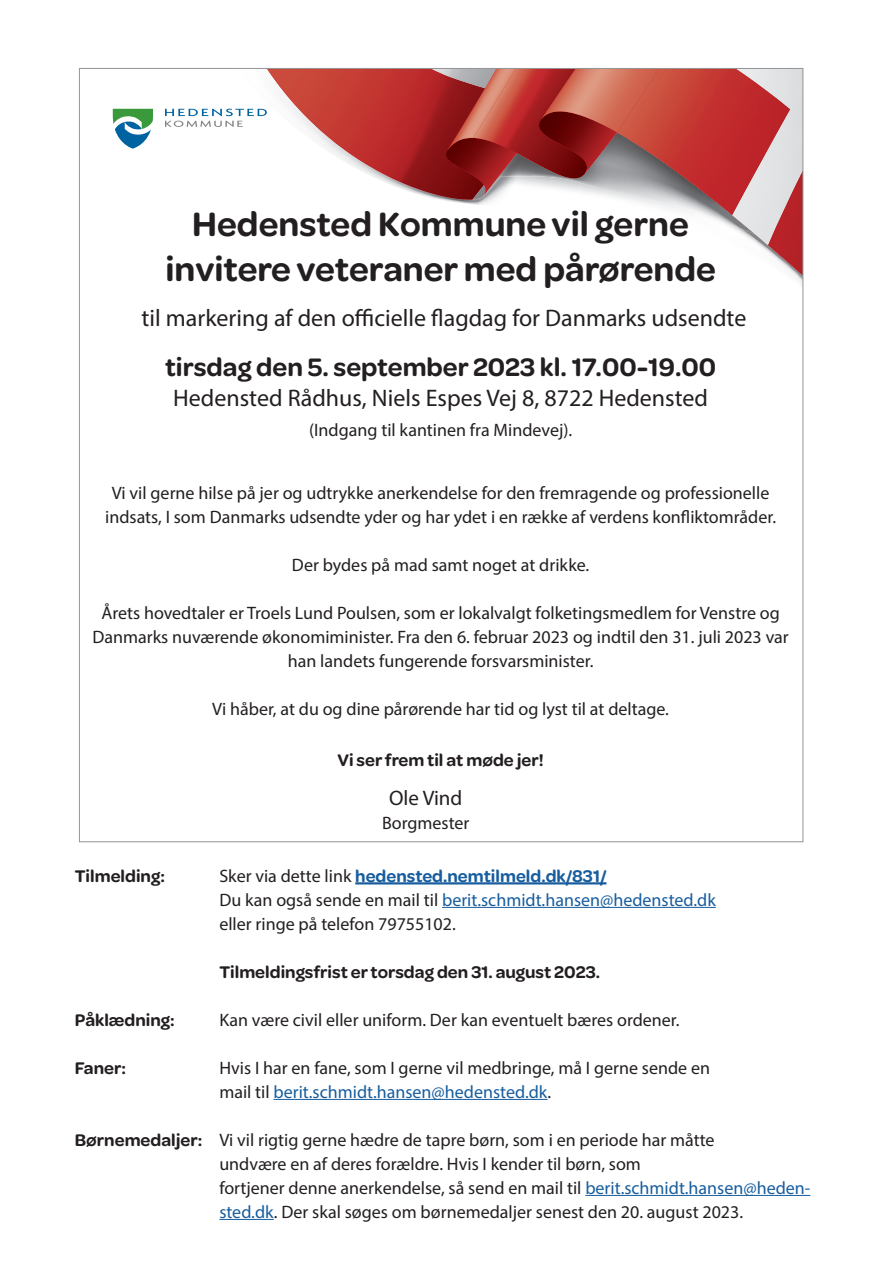
<style>
.page{position:relative;width:893px;height:1263px;background:#fff}
.page>*{position:absolute;margin:0;border:0;box-sizing:border-box;transform-origin:0 0}
.t1{font:600 36px "Omnes";color:#231f20}
.t2{font:600 27px "Omnes";color:#231f20}
.t3{font:24px "Myriad Pro";color:#231f20}
.t4{font:21px "Myriad Pro";color:#231f20}
.t5{font:18px/24px "Myriad Pro";color:#231f20}
.t6{font:600 18px "Omnes";color:#231f20}
.s1{font-family:"Omnes";font-weight:600;color:#175d9e}
.s2{color:#175d9e}
.s3{font-family:"Omnes";font-weight:600}
</style>
<div class="page">
<img style="left:798px;top:276px;width:3px;height:7px">
<img style="left:768px;top:250px;width:33px;height:26px">
<hr style="left:355px;top:882px;width:251px;height:2px;background:#175d9e">
<hr style="left:442px;top:907px;width:274px;height:1px;background:#175d9e">
<hr style="left:274px;top:1099px;width:274px;height:1px;background:#175d9e">
<hr style="left:585px;top:1195px;width:225px;height:1px;background:#175d9e">
<hr style="left:219px;top:1219px;width:55px;height:1px;background:#175d9e">
<svg style="left:113px;top:109px;width:40px;height:40px"></svg>
<svg style="left:165px;top:68px;width:638px;height:182px"></svg>
<p class="t1" style="left:192px;top:199px;width:498px">Hedensted Kommune vil gerne</p>
<p class="t1" style="left:165px;top:244px;width:552px">invitere veteraner med pårørende</p>
<p class="t3" style="left:142px;top:303px;width:606px">til markering af den officielle flagdag for Danmarks udsendte</p>
<p class="t2" style="left:165px;top:348px;width:552px">tirsdag den 5. september 2023 kl. 17.00-19.00</p>
<p class="t3" style="left:173px;top:383px;width:536px">Hedensted Rådhus, Niels Espes Vej 8, 8722 Hedensted</p>
<p class="t5" style="left:309px;top:417px;width:265px">(Indgang til kantinen fra Mindevej).</p>
<p class="t5" style="left:105px;top:480px;width:672px;text-align:center">Vi vil gerne hilse på jer og udtrykke anerkendelse for den fremragende og professionelle indsats, I som Danmarks udsendte yder og har ydet i en række af verdens konfliktområder.</p>
<p class="t5" style="left:292px;top:552px;width:299px">Der bydes på mad samt noget at drikke.</p>
<p class="t5" style="left:101px;top:600px;width:680px">Årets hovedtaler er Troels Lund Poulsen, som er lokalvalgt folketingsmedlem for Venstre og</p>
<p class="t5" style="left:92px;top:624px;width:698px;text-align:center">Danmarks nuværende økonomiminister. Fra den 6. februar 2023 og indtil den 31. juli 2023 var han landets fungerende forsvarsminister.</p>
<p class="t5" style="left:212px;top:696px;width:458px">Vi håber, at du og dine pårørende har tid og lyst til at deltage.</p>
<p class="t6" style="left:337px;top:747px;width:208px">Vi ser frem til at møde jer!</p>
<p class="t4" style="left:389px;top:785px;width:75px">Ole Vind</p>
<p class="t5" style="left:382px;top:810px;width:89px">Borgmester</p>
<p class="t6" style="left:75px;top:863px;width:92px">Tilmelding:</p>
<p class="t5" style="left:219px;top:863px;width:498px">Sker via dette link <span class="s1">hedensted.nemtilmeld.dk/831/<br></span>Du kan også sende en mail til <span class="s2">berit.schmidt.hansen@hedensted.dk </span>eller ringe på telefon 79755102.</p>
<p class="t6" style="left:219px;top:959px;width:382px">Tilmeldingsfrist er torsdag den 31. august 2023.</p>
<p class="t6" style="left:75px;top:1007px;width:102px">Påklædning:</p>
<p class="t5" style="left:219px;top:1007px;width:462px">Kan være civil eller uniform. Der kan eventuelt bæres ordener.</p>
<p class="t6" style="left:75px;top:1055px;width:53px">Faner:</p>
<p class="t5" style="left:219px;top:1055px;width:492px">Hvis I har en fane, som I gerne vil medbringe, må I gerne sende en mail til <span class="s2">berit.schmidt.hansen@hedensted.dk</span>.</p>
<p class="t5" style="left:219px;top:1127px;width:592px;text-indent:-145px"><span class="s3">Børnemedaljer:</span> Vi vil rigtig gerne hædre de tapre børn, som i en periode har måtte<br>undvære en af deres forældre. Hvis I kender til børn, som<br>fortjener denne anerkendelse, så send en mail til <span class="s2">berit.schmidt.hansen@heden&shy;sted.dk</span>. Der skal søges om børnemedaljer senest den 20. august 2023.</p>
</div>
